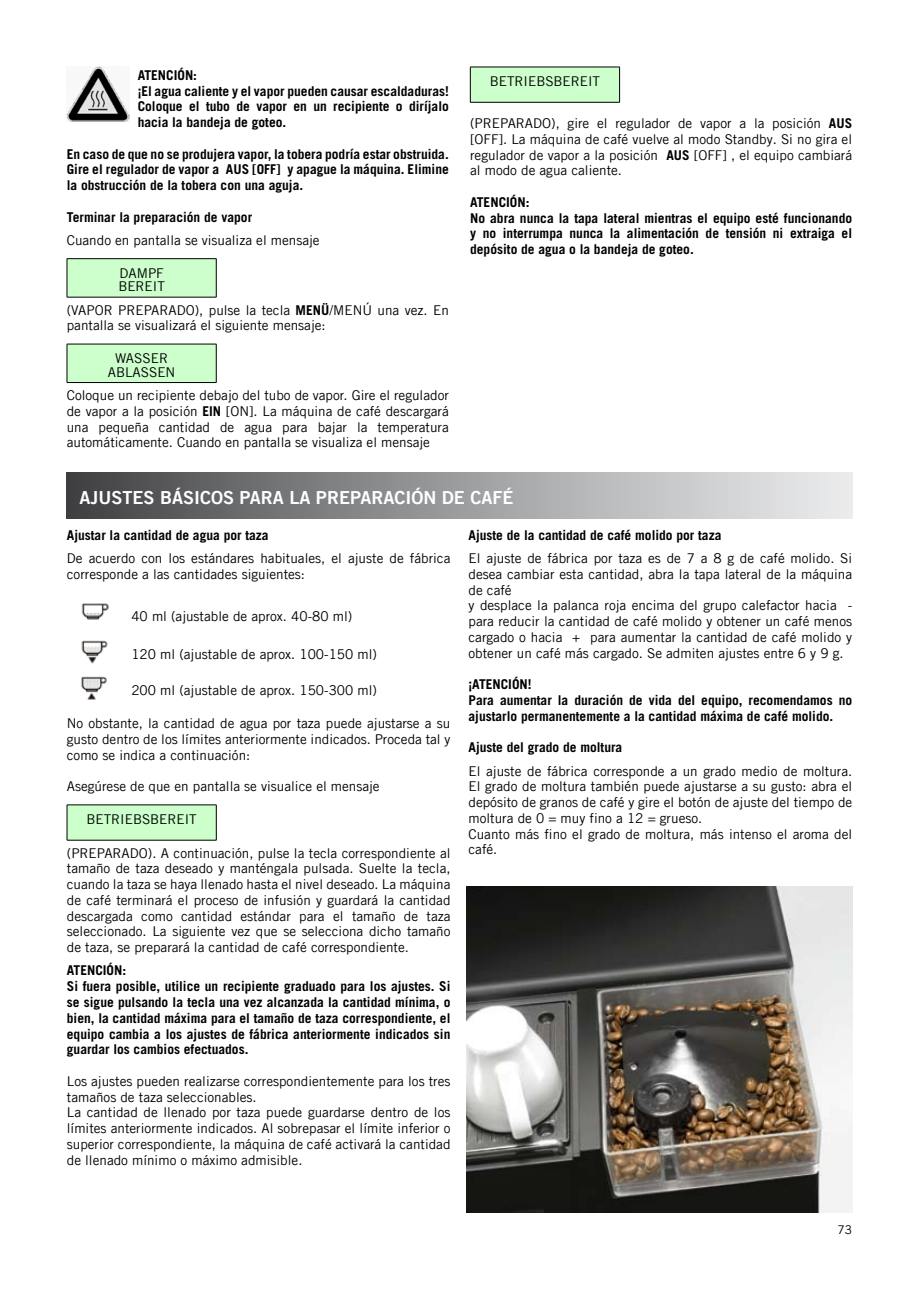
<style>
.page{position:relative;width:919px;height:1289px;background:#fff}
.page>*{position:absolute;margin:0;border:0;box-sizing:border-box;transform-origin:0 0}
.t1{font:18px "Trade Gothic LT Com Bd 2";color:#fff}
.t2{font:13.5px/15.8px "Trade Gothic LT Com";color:#000}
.t3{font:700 13.5px/15.8px "Trade Gothic LT Com";color:#000}
.t4{font:12px "Trade Gothic LT Com";color:#000}
.s1{font-weight:700}
</style>
<div class="page">
<div style="left:67px;top:259px;width:149px;height:38px;background:#cfc"></div>
<hr style="left:67px;top:258px;width:149px;height:1px;background:#000">
<hr style="left:67px;top:259px;width:1px;height:38px;background:#000">
<hr style="left:216px;top:259px;width:1px;height:38px;background:#000">
<hr style="left:67px;top:297px;width:149px;height:1px;background:#000">
<div style="left:67px;top:344px;width:149px;height:38px;background:#cfc"></div>
<hr style="left:67px;top:344px;width:149px;height:1px;background:#000">
<hr style="left:67px;top:344px;width:1px;height:38px;background:#000">
<hr style="left:216px;top:344px;width:1px;height:38px;background:#000">
<hr style="left:67px;top:382px;width:149px;height:1px;background:#000">
<div style="left:470px;top:67px;width:149px;height:35px;background:#cfc"></div>
<hr style="left:470px;top:67px;width:149px;height:1px;background:#000">
<hr style="left:470px;top:67px;width:1px;height:35px;background:#000">
<hr style="left:619px;top:67px;width:1px;height:35px;background:#000">
<hr style="left:470px;top:102px;width:149px;height:1px;background:#000">
<img style="left:67px;top:67px;width:62px;height:54px">
<div style="left:67px;top:472px;width:785px;height:46px;background:linear-gradient(to right,#434446,#f0f1f2)"></div>
<img style="left:81px;top:603px;width:28px;height:97px">
<div style="left:67px;top:804px;width:149px;height:36px;background:#cfc"></div>
<hr style="left:67px;top:804px;width:149px;height:1px;background:#000">
<hr style="left:67px;top:805px;width:1px;height:35px;background:#000">
<hr style="left:216px;top:805px;width:1px;height:35px;background:#000">
<hr style="left:67px;top:840px;width:149px;height:1px;background:#000">
<img style="left:466px;top:886px;width:386px;height:326px">
<p class="t3" style="left:138px;top:67px;width:312px">ATENCIÓN:<br>¡El agua caliente y el vapor pueden causar escaldaduras!<br>Coloque el tubo de vapor en un recipiente o diríjalo hacia la bandeja de goteo.</p>
<p class="t3" style="left:67px;top:146px;width:383px;text-align:justify">En caso de que no se produjera vapor, la tobera podría estar obstruida.<br>Gire el regulador de vapor a AUS [OFF] y apague la máquina. Elimine la obstrucción de la tobera con una aguja.</p>
<p class="t3" style="left:67px;top:209px;width:187px">Terminar la preparación de vapor</p>
<p class="t2" style="left:67px;top:232px;width:254px">Cuando en pantalla se visualiza el mensaje</p>
<p class="t2" style="left:118px;top:266px;width:20px;line-height:13.5px">Dampf bereit</p>
<p class="t2" style="left:67px;top:302px;width:383px">(VAPOR PREPARADO), pulse la tecla <span class="s1">MENÜ</span>/MENÚ una vez. En pantalla se visualizará el siguiente mensaje:</p>
<p class="t2" style="left:108px;top:351px;width:28px;line-height:13.5px;text-indent:7px">Wasser<br>Ablassen</p>
<p class="t2" style="left:67px;top:387px;width:383px;text-align:justify">Coloque un recipiente debajo del tubo de vapor. Gire el regulador de vapor a la posición <span class="s1">EIN</span> [ON]. La máquina de café descargará una pequeña cantidad de agua para bajar la temperatura automáticamente. Cuando en pantalla se visualiza el mensaje</p>
<p class="t2" style="left:489px;top:73px;width:18px">Betriebsbereit</p>
<p class="t2" style="left:470px;top:115px;width:383px;text-align:justify">(PREPARADO), gire el regulador de vapor a la posición <span class="s1">AUS </span>[OFF]. La máquina de café vuelve al modo Standby. Si no gira el regulador de vapor a la posición <span class="s1">AUS</span> [OFF] , el equipo cambiará al modo de agua caliente.</p>
<p class="t3" style="left:470px;top:194px;width:383px">ATENCIÓN:<br>No abra nunca la tapa lateral mientras el equipo esté funcionando y no interrumpa nunca la alimentación de tensión ni extraiga el depósito de agua o la bandeja de goteo.</p>
<h1 class="t1" style="left:80px;top:486px;width:435px">AJ USTES BÁSICOS PARA LA PREPARACIÓN DE CAFÉ</h1>
<p class="t3" style="left:67px;top:527px;width:203px">Ajustar la cantidad de agua por taza</p>
<p class="t2" style="left:67px;top:550px;width:385px">De acuerdo con los estándares habituales, el ajuste de fábrica corresponde a las cantidades siguientes:</p>
<p class="t2" style="left:131px;top:608px;width:222px">40 ml (ajustable de aprox. 40-80 ml)</p>
<p class="t2" style="left:131px;top:646px;width:247px">120 ml (ajustable de aprox. 100-150 ml)</p>
<p class="t2" style="left:131px;top:682px;width:247px">200 ml (ajustable de aprox. 150-300 ml)</p>
<p class="t2" style="left:67px;top:715px;width:385px;text-align:justify">No obstante, la cantidad de agua por taza puede ajustarse a su gusto dentro de los límites anteriormente indicados. Proceda tal y como se indica a continuación:</p>
<p class="t2" style="left:67px;top:778px;width:314px">Asegúrese de que en pantalla se visualice el mensaje</p>
<p class="t2" style="left:86px;top:811px;width:18px">Betriebsbereit</p>
<p class="t2" style="left:67px;top:844px;width:385px;text-align:justify">(PREPARADO). A continuación, pulse la tecla correspondiente al tamaño de taza deseado y manténgala pulsada. Suelte la tecla, cuando la taza se haya llenado hasta el nivel deseado. La máquina de café terminará el proceso de infusión y guardará la cantidad descargada como cantidad estándar para el tamaño de taza seleccionado. La siguiente vez que se selecciona dicho tamaño de taza, se preparará la cantidad de café correspondiente.</p>
<p class="t3" style="left:67px;top:962px;width:385px">ATENCIÓN:<br>Si fuera posible, utilice un recipiente graduado para los ajustes. Si se sigue pulsando la tecla una vez alcanzada la cantidad mínima, o bien, la cantidad máxima para el tamaño de taza correspondiente, el equipo cambia a los ajustes de fábrica anteriormente indicados sin guardar los cambios efectuados.</p>
<p class="t2" style="left:67px;top:1072px;width:385px">Los ajustes pueden realizarse correspondientemente para los tres tamaños de taza seleccionables.<br>La cantidad de llenado por taza puede guardarse dentro de los límites anteriormente indicados. Al sobrepasar el límite inferior o superior correspondiente, la máquina de café activará la cantidad de llenado mínimo o máximo admisible.</p>
<p class="t3" style="left:468px;top:527px;width:254px">Ajuste de la cantidad de café molido por taza</p>
<p class="t2" style="left:468px;top:550px;width:385px">El ajuste de fábrica por taza es de 7 a 8 g de café molido. Si desea cambiar esta cantidad, abra la tapa lateral de la máquina de café<br>y desplace la palanca roja encima del grupo calefactor hacia - para reducir la cantidad de café molido y obtener un café menos cargado o hacia + para aumentar la cantidad de café molido y obtener un café más cargado. Se admiten ajustes entre 6 y 9 g.</p>
<p class="t3" style="left:468px;top:676px;width:385px">¡ATENCIÓN!<br>Para aumentar la duración de vida del equipo, recomendamos no ajustarlo permanentemente a la cantidad máxima de café molido.</p>
<p class="t3" style="left:468px;top:739px;width:155px">Ajuste del grado de moltura</p>
<p class="t2" style="left:468px;top:762px;width:385px">El ajuste de fábrica corresponde a un grado medio de moltura.<br>El grado de moltura también puede ajustarse a su gusto: abra el depósito de granos de café y gire el botón de ajuste del tiempo de moltura de 0 = muy fino a 12 = grueso.<br>Cuanto más fino el grado de moltura, más intenso el aroma del café.</p>
<p class="t4" style="left:837px;top:1222px;width:16px">73</p>
</div>
